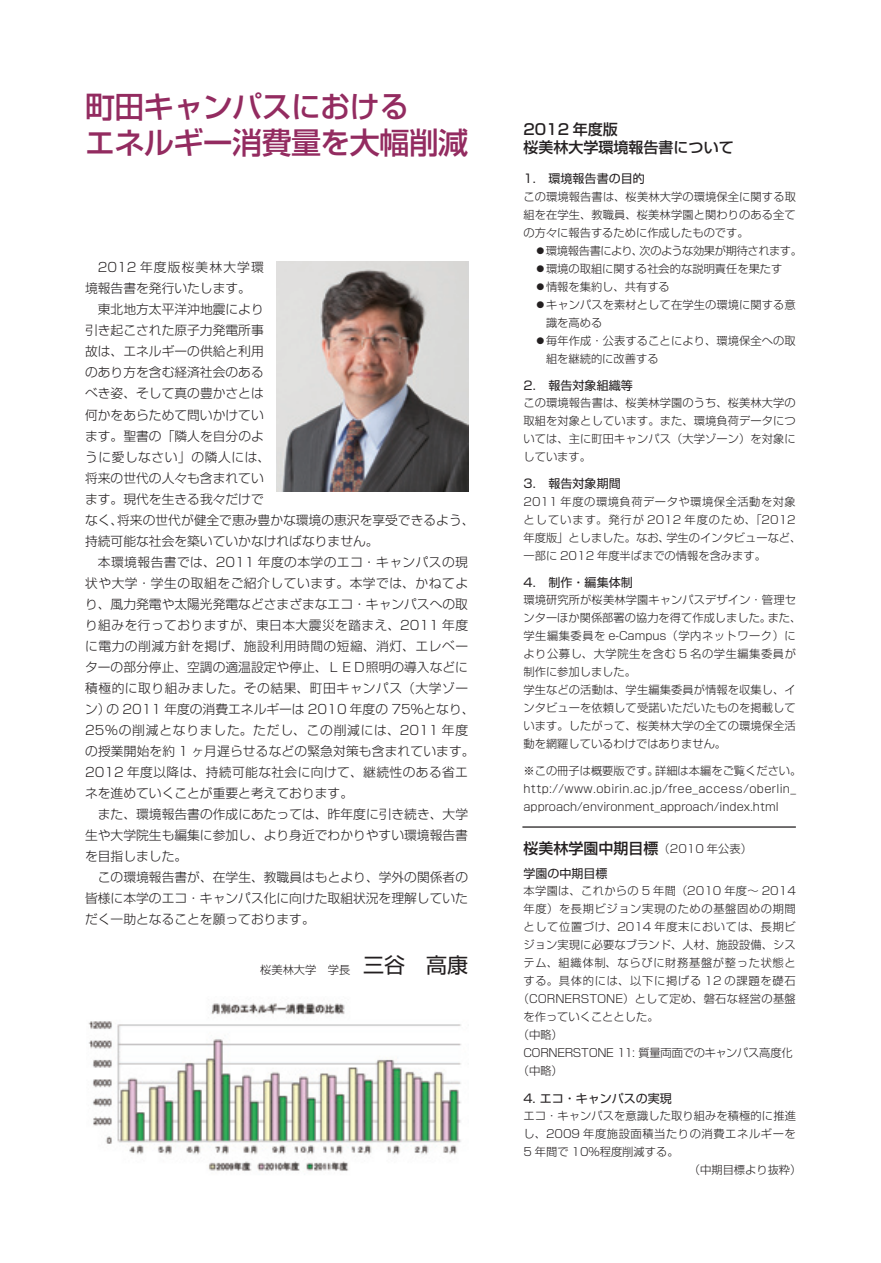
<style>
.page{position:relative;width:881px;height:1263px;background:#fff}
.page>*{position:absolute;margin:0;border:0;box-sizing:border-box;transform-origin:0 0}
.t1{font:500 30px/36px "Shin Go Pr 5";letter-spacing:-.02em;color:#932b60}
.t2{font:500 15px/18px "Shin Go Pr 5";color:#231f20}
.t3{font:300 12.75px/21px "Shin Go Pr 5";color:#231f20}
.t4{font:300 12.75px/21px "Shin Go Pr 5";letter-spacing:.03em;color:#231f20}
.t5{font:12px "Shin Go Pr 5";color:#231f20}
.t6{font:300 11.25px/18px "Shin Go Pr 5";letter-spacing:.01em;color:#231f20}
.t7{font:300 11.25px "Shin Go Pr 5";letter-spacing:.055em;color:#231f20}
.t8{font:300 11.25px "Shin Go Pr 5";letter-spacing:-.02em;color:#231f20}
.t9{font:300 11.25px "Shin Go Pr 5";letter-spacing:-.035em;color:#231f20}
.t10{font:300 11.25px "Shin Go Pr 5";letter-spacing:.03em;color:#231f20}
.t11{font:300 11.25px "Shin Go Pr 5";letter-spacing:.05em;color:#231f20}
.t12{font:300 11.25px "Shin Go Pr 5";letter-spacing:.06em;color:#231f20}
.t13{font:300 11.25px "Shin Go Pr 5";letter-spacing:.065em;color:#231f20}
.s1{font-weight:400;font-size:21px}
.s2{font-weight:300;font-size:11.25px}
</style>
<div class="page">
<hr style="left:880px;top:0;width:1px;height:1263px;background:#231f20">
<img style="left:88px;top:1003px;width:373px;height:168px">
<hr style="left:522px;top:826px;width:273px;height:2px;background:#231f20">
<img style="left:276px;top:261px;width:192px;height:231px">
<h1 class="t1" style="left:85px;top:86px;width:384px">町田キャンパスにおける<br>エネルギー消費量を大幅削減</h1>
<p class="t3" style="left:85px;top:256px;width:180px;text-indent:13px">2012 年度版桜美林大学環境報告書を発行いたします。</p>
<p class="t3" style="left:85px;top:298px;width:391px;text-indent:13px">東北地方太平洋沖地震により<br>引き起こされた原子力発電所事<br>故は、エネルギーの供給と利用<br>のあり方を含む経済社会のある<br>べき姿、そして真の豊かさとは<br>何かをあらためて問いかけてい<br>ます。聖書の「隣人を自分のよ<br>うに愛しなさい」の隣人には、<br>将来の世代の人々も含まれてい<br>ます。現代を生きる我々だけで<br>なく、将来の世代が健全で恵み豊かな環境の恵沢を享受できるよう、持続可能な社会を築いていかなければなりません。</p>
<p class="t4" style="left:85px;top:550px;width:391px;text-indent:13px">本環境報告書では、2011 年度の本学のエコ・キャンパスの現状や大学・学生の取組をご紹介しています。本学では、かねてより、風力発電や太陽光発電などさまざまなエコ・キャンパスへの取り組みを行っておりますが、東日本大震災を踏まえ、2011 年度に電力の削減方針を掲げ、施設利用時間の短縮、消灯、エレベーターの部分停止、空調の適温設定や停止、ＬＥＤ照明の導入などに積極的に取り組みました。その結果、町田キャンパス（大学ゾーン）の 2011 年度の消費エネルギーは 2010 年度の 75％となり、25％の削減となりました。ただし、この削減には、2011 年度の授業開始を約 1 ヶ月遅らせるなどの緊急対策も含まれています。2012 年度以降は、持続可能な社会に向けて、継続性のある省エネを進めていくことが重要と考えております。</p>
<p class="t3" style="left:85px;top:802px;width:384px;text-align:justify;text-indent:13px">また、環境報告書の作成にあたっては、昨年度に引き続き、大学生や大学院生も編集に参加し、より身近でわかりやすい環境報告書を目指しました。</p>
<p class="t3" style="left:85px;top:865px;width:384px;text-align:justify;text-indent:13px">この環境報告書が、在学生、教職員はもとより、学外の関係者の皆様に本学のエコ・キャンパス化に向けた取組状況を理解していただく一助となることを願っております。</p>
<p class="t6" style="left:260px;top:959px;width:209px">桜美林大学　学長 <span class="s1">三谷　高康</span></p>
<h2 class="t2" style="left:523px;top:119px;width:211px">2012 年度版<br>桜美林大学環境報告書について</h2>
<p class="t5" style="left:523px;top:169px;width:123px">1． 環境報告書の目的</p>
<p class="t6" style="left:523px;top:186px;width:274px">この環境報告書は、桜美林大学の環境保全に関する取</p>
<p class="t6" style="left:523px;top:204px;width:274px">組を在学生、教職員、桜美林学園と関わりのある全て</p>
<p class="t6" style="left:523px;top:222px;width:226px">の方々に報告するために作成したものです。</p>
<p class="t9" style="left:523px;top:241px;width:280px">　⃝環境報告書により、次のような効果が期待されます。</p>
<p class="t6" style="left:523px;top:258px;width:260px">　⃝環境の取組に関する社会的な説明責任を果たす</p>
<p class="t6" style="left:523px;top:276px;width:148px">　⃝情報を集約し、共有する</p>
<p class="t6" style="left:523px;top:294px;width:274px">　⃝キャンパスを素材として在学生の環境に関する意</p>
<p class="t6" style="left:545px;top:312px;width:58px">識を高める</p>
<p class="t6" style="left:523px;top:330px;width:274px">　⃝毎年作成・公表することにより、環境保全への取</p>
<p class="t6" style="left:545px;top:348px;width:114px">組を継続的に改善する</p>
<p class="t5" style="left:523px;top:375px;width:111px">2． 報告対象組織等</p>
<p class="t6" style="left:523px;top:393px;width:274px;text-align:justify">この環境報告書は、桜美林学園のうち、桜美林大学の取組を対象としています。また、環境負荷データについては、主に町田キャンパス（大学ゾーン）を対象にしています。</p>
<p class="t5" style="left:523px;top:474px;width:99px">3． 報告対象期間</p>
<p class="t6" style="left:523px;top:491px;width:279px">2011 年度の環境負荷データや環境保全活動を対象としています。発行が 2012 年度のため、「2012年度版」としました。なお、学生のインタビューなど、一部に 2012 年度半ばまでの情報を含みます。</p>
<p class="t5" style="left:523px;top:572px;width:111px">4． 制作・編集体制</p>
<p class="t6" style="left:523px;top:590px;width:279px">環境研究所が桜美林学園キャンパスデザイン・管理センターほか関係部署の協力を得て作成しました。また、学生編集委員を e-Campus（学内ネットワーク）により公募し、大学院生を含む 5 名の学生編集委員が制作に参加しました。<br>学生などの活動は、学生編集委員が情報を収集し、インタビューを依頼して受諾いただいたものを掲載しています。したがって、桜美林大学の全ての環境保全活動を網羅しているわけではありません。</p>
<p class="t6" style="left:523px;top:760px;width:279px">※この冊子は概要版です。詳細は本編をご覧ください。http://www.obirin.ac.jp/free_access/oberlin_ approach/environment_approach/index.html</p>
<h2 class="t2" style="left:523px;top:838px;width:230px">桜美林学園中期目標<span class="s2">（2010 年公表）</span></h2>
<p class="t5" style="left:523px;top:863px;width:85px">学園の中期目標</p>
<p class="t10" style="left:523px;top:882px;width:274px">本学園は、これからの 5 年間（2010 年度～ 2014</p>
<p class="t7" style="left:523px;top:900px;width:274px">年度）を長期ビジョン実現のための基盤固めの期間</p>
<p class="t7" style="left:523px;top:918px;width:274px">として位置づけ、2014 年度末においては、長期ビ</p>
<p class="t6" style="left:523px;top:935px;width:274px">ジョン実現に必要なブランド、人材、施設設備、シス</p>
<p class="t12" style="left:523px;top:954px;width:274px">テム、組織体制、ならびに財務基盤が整った状態と</p>
<p class="t13" style="left:523px;top:972px;width:274px">する。具体的には、以下に掲げる 12 の課題を礎石</p>
<p class="t6" style="left:517px;top:989px;width:279px">（CORNERSTONE）として定め、磐石な経営の基盤</p>
<p class="t6" style="left:523px;top:1007px;width:136px">を作っていくこととした。</p>
<p class="t6" style="left:517px;top:1025px;width:46px">（中略）</p>
<p class="t8" style="left:523px;top:1044px;width:271px">CORNERSTONE 11: 質量両面でのキャンパス高度化</p>
<p class="t6" style="left:517px;top:1061px;width:46px">（中略）</p>
<p class="t5" style="left:523px;top:1088px;width:150px">4. エコ・キャンパスの実現</p>
<p class="t6" style="left:523px;top:1105px;width:274px">エコ・キャンパスを意識した取り組みを積極的に推進</p>
<p class="t11" style="left:523px;top:1124px;width:274px">し、2009 年度施設面積当たりの消費エネルギーを</p>
<p class="t6" style="left:523px;top:1141px;width:156px">5 年間で 10％程度削減する。</p>
<p class="t6" style="left:688px;top:1159px;width:114px">（中期目標より抜粋）</p>
</div>
